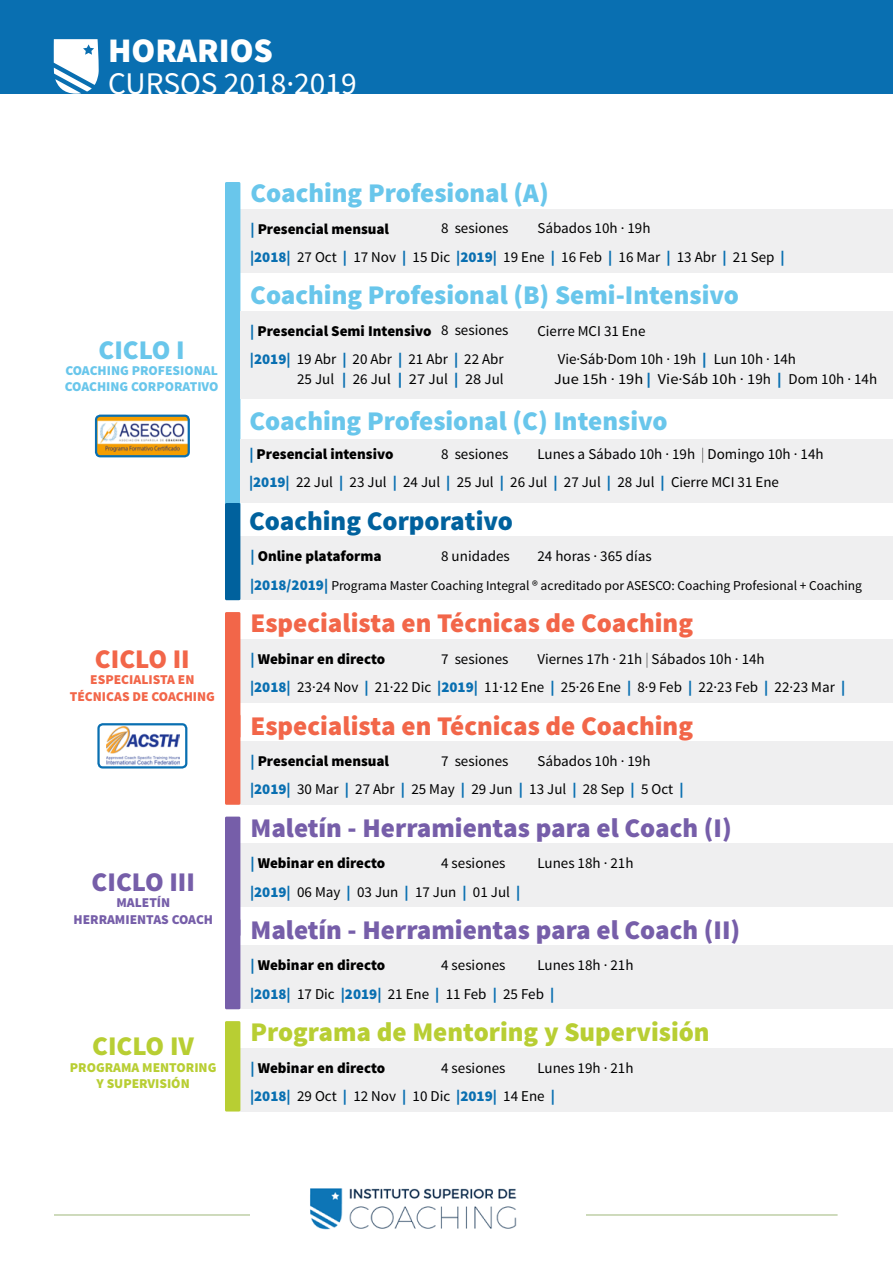
<style>
.page{position:relative;width:893px;height:1263px;background:#fff}
.page>*{position:absolute;margin:0;border:0;box-sizing:border-box;transform-origin:0 0}
.t1{font:900 34.5px "Source Sans Pro";color:#fff}
.t2{font:31.5px "Source Sans Pro";color:#fff}
.t3{font:900 27px "Source Sans Pro";color:#69c6eb}
.t4{font:900 27px "Source Sans Pro";color:#765ea9}
.t5{font:900 27px "Source Sans Pro";color:#f26649}
.t6{font:900 27px "Source Sans Pro";color:#b8ce33}
.t7{font:900 27px "Source Sans Pro";color:#00619d}
.t8{font:15px "Source Sans Pro";color:#000}
.t9{font:900 15px "Source Sans Pro";color:#000}
.t10{font:15px "Source Sans Pro";color:#000;scale:1.09 1}
.t11{font:13.5px "Source Sans Pro";color:#000}
.t12{font:900 13.5px/16.2px "Source Sans Pro";color:#69c6eb}
.t13{font:900 13.5px/16.2px "Source Sans Pro";color:#f26649;text-align:center}
.t14{font:900 13.5px/16.2px "Source Sans Pro";color:#b8ce33;text-align:center}
.t15{font:900 13.5px/16.2px "Source Sans Pro";color:#765ea9;text-align:center}
.s1{color:#096fb1}
.s2{font-weight:900;color:#096fb1}
.s3{font-weight:400}
.s4{font-weight:200}
.s5{font-weight:900;font-size:15px;color:#096fb1}
</style>
<div class="page">
<div style="left:0;top:0;width:893px;height:93px;background:#096fb1"></div>
<div style="left:240px;top:209px;width:653px;height:63px;background:#efeff0"></div>
<svg style="left:54px;top:39px;width:45px;height:55px"></svg>
<div style="left:225px;top:182px;width:15px;height:323px;background:#69c6eb;border-radius:2px"></div>
<hr style="left:54px;top:1214px;width:784px;height:1px;background:#9eb77a">
<img style="left:250px;top:1188px;width:336px;height:42px">
<div style="left:240px;top:311px;width:653px;height:87px;background:#efeff0"></div>
<div style="left:240px;top:439px;width:653px;height:64px;background:#efeff0"></div>
<div style="left:240px;top:536px;width:653px;height:64px;background:#efeff0"></div>
<div style="left:225px;top:503px;width:15px;height:97px;background:#00619d;border-radius:2px"></div>
<div style="left:240px;top:639px;width:653px;height:63px;background:#efeff0"></div>
<div style="left:225px;top:612px;width:15px;height:126px;background:#f26649;border-radius:2px"></div>
<div style="left:240px;top:741px;width:653px;height:64px;background:#efeff0"></div>
<div style="left:225px;top:714px;width:15px;height:91px;background:#f26649;border-radius:2px"></div>
<div style="left:240px;top:843px;width:653px;height:64px;background:#efeff0"></div>
<div style="left:225px;top:816px;width:15px;height:120px;background:#765ea9;border-radius:2px"></div>
<div style="left:240px;top:945px;width:653px;height:64px;background:#efeff0"></div>
<div style="left:225px;top:919px;width:15px;height:90px;background:#765ea9;border-radius:2px"></div>
<div style="left:240px;top:1048px;width:653px;height:63px;background:#efeff0"></div>
<div style="left:225px;top:1021px;width:15px;height:90px;background:#b8ce33;border-radius:2px"></div>
<svg style="left:96px;top:416px;width:93px;height:40px"></svg>
<img style="left:98px;top:421px;width:89px;height:30px">
<div style="left:95px;top:415px;width:95px;height:42px;border:2px solid #096fb1;border-radius:4px"></div>
<img style="left:106px;top:726px;width:74px;height:39px">
<div style="left:97px;top:723px;width:90px;height:45px;border:2px solid #096fb1;border-radius:4px"></div>
<h1 class="t1" style="left:108px;top:28px;width:166px">HORARIOS</h1>
<h2 class="t2" style="left:108px;top:64px;width:250px">CURSOS 2018·2019</h2>
<h3 class="t3" style="left:250px;top:176px;width:300px">Coaching Profesional (A)</h3>
<p class="t9" style="left:250px;top:219px;width:140px"><span class="s1">|</span> Presencial mensual</p>
<p class="t8" style="left:441px;top:218px;width:69px">8 sesiones</p>
<p class="t8" style="left:537px;top:219px;width:115px">Sábados 10h · 19h</p>
<p class="t8" style="left:250px;top:248px;width:536px"><span class="s2">|2018|</span> 27 Oct <span class="s2">|</span> 17 Nov <span class="s2">|</span> 15 Dic <span class="s2">|2019|</span> 19 Ene <span class="s2">|</span> 16 Feb <span class="s2">|</span> 16 Mar <span class="s2">|</span> 13 Abr <span class="s2">|</span> 21 Sep <span class="s2">|</span></p>
<h3 class="t3" style="left:99px;top:332px;width:88px">CICLO I</h3>
<p class="t12" style="left:65px;top:363px;width:155px">COACHING PROFESIONAL<br>COACHING CORPORATIVO</p>
<h3 class="t5" style="left:95px;top:642px;width:96px">CICLO II</h3>
<p class="t13" style="left:70px;top:672px;width:147px">ESPECIALISTA EN<br>TÉCNICAS DE COACHING</p>
<h3 class="t4" style="left:92px;top:864px;width:105px">CICLO III</h3>
<p class="t15" style="left:73px;top:895px;width:141px">MALETÍN<br>HERRAMIENTAS COACH</p>
<h3 class="t6" style="left:92px;top:1029px;width:103px">CICLO IV</h3>
<p class="t14" style="left:70px;top:1060px;width:148px">PROGRAMA MENTORING<br>Y SUPERVISIÓN</p>
<h3 class="t3" style="left:250px;top:278px;width:490px">Coaching Profesional (B) Semi-Intensivo</h3>
<p class="t9" style="left:250px;top:321px;width:260px"><span class="s1">|</span> Presencial Semi Intensivo <span class="s3">8 sesiones</span></p>
<p class="t8" style="left:537px;top:322px;width:109px">Cierre MCI 31 Ene</p>
<p class="t8" style="left:250px;top:350px;width:255px"><span class="s2">|2019|</span> 19 Abr <span class="s2">|</span> 20 Abr <span class="s2">|</span> 21 Abr <span class="s2">|</span> 22 Abr</p>
<p class="t8" style="left:558px;top:350px;width:240px">Vie·Sáb·Dom 10h · 19h <span class="s2">|</span> Lun 10h · 14h</p>
<p class="t8" style="left:297px;top:369px;width:208px">25 Jul <span class="s2">|</span> 26 Jul <span class="s2">|</span> 27 Jul <span class="s2">|</span> 28 Jul</p>
<p class="t10" style="left:554px;top:369px;width:298px">Jue 15h · 19h <span class="s2">|</span> Vie·Sáb 10h · 19h <span class="s2">|</span> Dom 10h · 14h</p>
<h3 class="t3" style="left:249px;top:404px;width:420px">Coaching Profesional (C) Intensivo</h3>
<p class="t9" style="left:249px;top:444px;width:146px"><span class="s1">|</span> Presencial intensivo</p>
<p class="t8" style="left:441px;top:445px;width:69px">8 sesiones</p>
<p class="t8" style="left:537px;top:445px;width:288px">Lunes a Sábado 10h · 19h <span class="s4">|</span> Domingo 10h · 14h</p>
<p class="t8" style="left:249px;top:473px;width:531px"><span class="s2">|2019|</span> 22 Jul <span class="s2">|</span> 23 Jul <span class="s2">|</span> 24 Jul <span class="s2">|</span> 25 Jul <span class="s2">|</span> 26 Jul <span class="s2">|</span> 27 Jul <span class="s2">|</span> 28 Jul <span class="s2">|</span> Cierre MCI 31 Ene</p>
<h3 class="t7" style="left:249px;top:503px;width:265px">Coaching Corporativo</h3>
<p class="t9" style="left:250px;top:547px;width:133px"><span class="s1">|</span> Online plataforma</p>
<p class="t8" style="left:441px;top:547px;width:70px">8 unidades</p>
<p class="t8" style="left:537px;top:547px;width:116px">24 horas · 365 días</p>
<p class="t11" style="left:250px;top:577px;width:613px"><span class="s5">|2018/2019|</span> Programa Master Coaching Integral ® acreditado por ASESCO: Coaching Profesional + Coaching</p>
<h3 class="t5" style="left:250px;top:606px;width:444px">Especialista en Técnicas de Coaching</h3>
<p class="t9" style="left:250px;top:649px;width:136px"><span class="s1">|</span> Webinar en directo</p>
<p class="t8" style="left:441px;top:649px;width:69px">7 sesiones</p>
<p class="t8" style="left:537px;top:649px;width:229px">Viernes 17h · 21h <span class="s4">|</span> Sábados 10h · 14h</p>
<p class="t8" style="left:250px;top:678px;width:597px"><span class="s2">|2018|</span> 23·24 Nov <span class="s2">|</span> 21·22 Dic <span class="s2">|2019|</span> 11·12 Ene <span class="s2">|</span> 25·26 Ene <span class="s2">|</span> 8·9 Feb <span class="s2">|</span> 22·23 Feb <span class="s2">|</span> 22·23 Mar <span class="s2">|</span></p>
<h3 class="t5" style="left:250px;top:708px;width:444px">Especialista en Técnicas de Coaching</h3>
<p class="t9" style="left:250px;top:751px;width:140px"><span class="s1">|</span> Presencial mensual</p>
<p class="t8" style="left:441px;top:752px;width:69px">7 sesiones</p>
<p class="t8" style="left:537px;top:752px;width:115px">Sábados 10h · 19h</p>
<p class="t8" style="left:250px;top:780px;width:435px"><span class="s2">|2019|</span> 30 Mar <span class="s2">|</span> 27 Abr <span class="s2">|</span> 25 May <span class="s2">|</span> 29 Jun <span class="s2">|</span> 13 Jul <span class="s2">|</span> 28 Sep <span class="s2">|</span> 5 Oct <span class="s2">|</span></p>
<h3 class="t4" style="left:250px;top:810px;width:483px">Maletín - Herramientas para el Coach (I)</h3>
<p class="t9" style="left:250px;top:853px;width:136px"><span class="s1">|</span> Webinar en directo</p>
<p class="t8" style="left:441px;top:854px;width:66px">4 sesiones</p>
<p class="t8" style="left:537px;top:854px;width:98px">Lunes 18h · 21h</p>
<p class="t8" style="left:250px;top:882px;width:272px"><span class="s2">|2019|</span> 06 May <span class="s2">|</span> 03 Jun <span class="s2">|</span> 17 Jun <span class="s2">|</span> 01 Jul <span class="s2">|</span></p>
<h3 class="t4" style="left:250px;top:912px;width:491px">Maletín - Herramientas para el Coach (II)</h3>
<p class="t9" style="left:250px;top:956px;width:136px"><span class="s1">|</span> Webinar en directo</p>
<p class="t8" style="left:441px;top:956px;width:66px">4 sesiones</p>
<p class="t8" style="left:537px;top:956px;width:98px">Lunes 18h · 21h</p>
<p class="t8" style="left:250px;top:984px;width:306px"><span class="s2">|2018|</span> 17 Dic <span class="s2">|2019|</span> 21 Ene <span class="s2">|</span> 11 Feb <span class="s2">|</span> 25 Feb <span class="s2">|</span></p>
<h3 class="t6" style="left:250px;top:1015px;width:461px">Programa de Mentoring y Supervisión</h3>
<p class="t9" style="left:250px;top:1058px;width:136px"><span class="s1">|</span> Webinar en directo</p>
<p class="t8" style="left:441px;top:1058px;width:66px">4 sesiones</p>
<p class="t8" style="left:537px;top:1058px;width:98px">Lunes 19h · 21h</p>
<p class="t8" style="left:250px;top:1087px;width:306px"><span class="s2">|2018|</span> 29 Oct <span class="s2">|</span> 12 Nov <span class="s2">|</span> 10 Dic <span class="s2">|2019|</span> 14 Ene <span class="s2">|</span></p>
</div>
